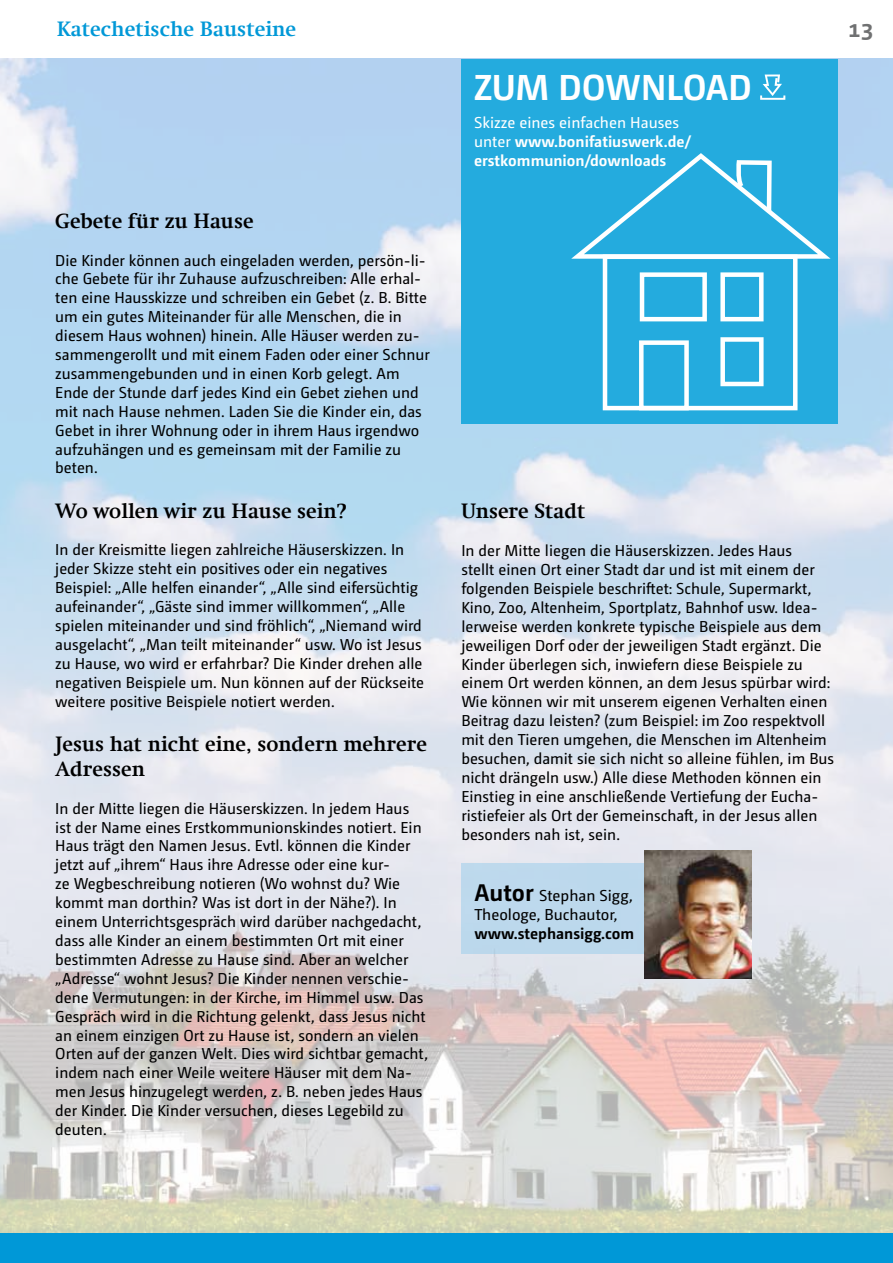
<style>
.page{position:relative;width:893px;height:1263px;background:#fff}
.page>*{position:absolute;margin:0;border:0;box-sizing:border-box;transform-origin:0 0}
.t1{font:700 36px "Camingo Dos Pro";color:#fff}
.t2{font:700 24px "Camingo Dos Pro";color:#707172}
.t3{font:700 21px/25.2px "Swift Com";color:#000}
.t4{font:700 21px "Swift Com";color:#0098d7}
.t5{font:15.75px/18.9px "Camingo Dos Pro";color:#000}
.t6{font:700 15.75px/18.9px "Camingo Dos Pro";color:#fff}
.t7{font:700 15.75px "Camingo Dos Pro";color:#000}
.s1{font-weight:400}
.s2{font-weight:700;font-size:24px}
</style>
<div class="page">
<img style="left:0;top:58px;width:893px;height:1175px">
<div style="left:461px;top:863px;width:216px;height:91px;background:#bcd8ec"></div>
<img style="left:645px;top:850px;width:106px;height:128px">
<div style="left:461px;top:60px;width:377px;height:364px;background:#24abde"></div>
<svg style="left:760px;top:74px;width:26px;height:26px"></svg>
<div style="left:603px;top:255px;width:194px;height:155px;border:4px solid #fff"></div>
<div style="left:640px;top:272px;width:67px;height:49px;border:4px solid #fff"></div>
<div style="left:720px;top:272px;width:44px;height:49px;border:4px solid #fff"></div>
<div style="left:720px;top:337px;width:44px;height:49px;border:4px solid #fff"></div>
<div style="left:639px;top:340px;width:50px;height:70px;border:4px solid #fff"></div>
<svg style="left:571px;top:153px;width:260px;height:110px"></svg>
<div style="left:0;top:1233px;width:893px;height:30px;background:#0098d7"></div>
<h3 class="t4" style="left:57px;top:17px;width:241px">Katechetische Bausteine</h3>
<h2 class="t2" style="left:848px;top:14px;width:27px">13</h2>
<h3 class="t3" style="left:55px;top:208px;width:200px">Gebete für zu Hause</h3>
<p class="t5" style="left:55px;top:250px;width:376px">Die Kinder können auch eingeladen werden, persön-li&shy;che Gebete für ihr Zuhause aufzuschreiben: Alle erhal&shy;ten eine Hausskizze und schreiben ein Gebet (z. B. Bitte um ein gutes Miteinander für alle Menschen, die in diesem Haus wohnen) hinein. Alle Häuser werden zu&shy;sammengerollt und mit einem Faden oder einer Schnur zusammengebunden und in einen Korb gelegt. Am Ende der Stunde darf jedes Kind ein Gebet ziehen und mit nach Hause nehmen. Laden Sie die Kinder ein, das Gebet in ihrer Wohnung oder in ihrem Haus irgendwo aufzuhängen und es gemeinsam mit der Familie zu beten.</p>
<h3 class="t3" style="left:55px;top:498px;width:293px">Wo wollen wir zu Hause sein?</h3>
<p class="t5" style="left:55px;top:540px;width:370px">In der Kreismitte liegen zahlreiche Häuserskizzen. In jeder Skizze steht ein positives oder ein negatives Beispiel: „Alle helfen einander“, „Alle sind eifersüchtig aufeinander“, „Gäste sind immer willkommen“, „Alle spielen miteinander und sind fröhlich“, „Niemand wird ausgelacht“, „Man teilt miteinander“ usw. Wo ist Jesus zu Hause, wo wird er erfahrbar? Die Kinder drehen alle negativen Beispiele um. Nun können auf der Rückseite weitere positive Beispiele notiert werden.</p>
<h3 class="t3" style="left:55px;top:731px;width:373px">Jesus hat nicht eine, sondern mehrere<br>Adressen</h3>
<p class="t5" style="left:55px;top:799px;width:374px">In der Mitte liegen die Häuserskizzen. In jedem Haus ist der Name eines Erstkommunionskindes notiert. Ein Haus trägt den Namen Jesus. Evtl. können die Kinder jetzt auf „ihrem“ Haus ihre Adresse oder eine kur-<br>ze Wegbeschreibung notieren (Wo wohnst du? Wie kommt man dorthin? Was ist dort in der Nähe?). In einem Unterrichtsgespräch wird darüber nachgedacht, dass alle Kinder an einem bestimmten Ort mit einer bestimmten Adresse zu Hause sind. Aber an welcher „Adresse“ wohnt Jesus? Die Kinder nennen verschie&shy;dene Vermutungen: in der Kirche, im Himmel usw. Das Gespräch wird in die Richtung gelenkt, dass Jesus nicht an einem einzigen Ort zu Hause ist, sondern an vielen Orten auf der ganzen Welt. Dies wird sichtbar gemacht, indem nach einer Weile weitere Häuser mit dem Na&shy;men Jesus hinzugelegt werden, z. B. neben jedes Haus der Kinder. Die Kinder versuchen, dieses Legebild zu deuten.</p>
<h1 class="t1" style="left:474px;top:65px;width:279px">ZUM DOWNLOAD</h1>
<p class="t6" style="left:474px;top:113px;width:219px"><span class="s1">Skizze eines einfachen Hauses unter</span> www.bonifatiuswerk.de/ erstkommunion/downloads</p>
<h3 class="t3" style="left:461px;top:498px;width:126px">Unsere Stadt</h3>
<p class="t5" style="left:461px;top:541px;width:374px">In der Mitte liegen die Häuserskizzen. Jedes Haus<br>stellt einen Ort einer Stadt dar und ist mit einem der folgenden Beispiele beschriftet: Schule, Supermarkt, Kino, Zoo, Altenheim, Sportplatz, Bahnhof usw. Idea&shy;lerweise werden konkrete typische Beispiele aus dem jeweiligen Dorf oder der jeweiligen Stadt ergänzt. Die Kinder überlegen sich, inwiefern diese Beispiele zu einem Ort werden können, an dem Jesus spürbar wird:<br>Wie können wir mit unserem eigenen Verhalten einen Beitrag dazu leisten? (zum Beispiel: im Zoo respektvoll mit den Tieren umgehen, die Menschen im Altenheim besuchen, damit sie sich nicht so alleine fühlen, im Bus nicht drängeln usw.) Alle diese Methoden können ein Einstieg in eine anschließende Vertiefung der Eucha&shy;ristiefeier als Ort der Gemeinschaft, in der Jesus allen besonders nah ist, sein.</p>
<p class="t5" style="left:474px;top:886px;width:160px"><span class="s2">Autor</span> Stephan Sigg,<br>Theologe, Buchautor,</p>
<p class="t7" style="left:474px;top:924px;width:161px">www.stephansigg.com</p>
</div>
